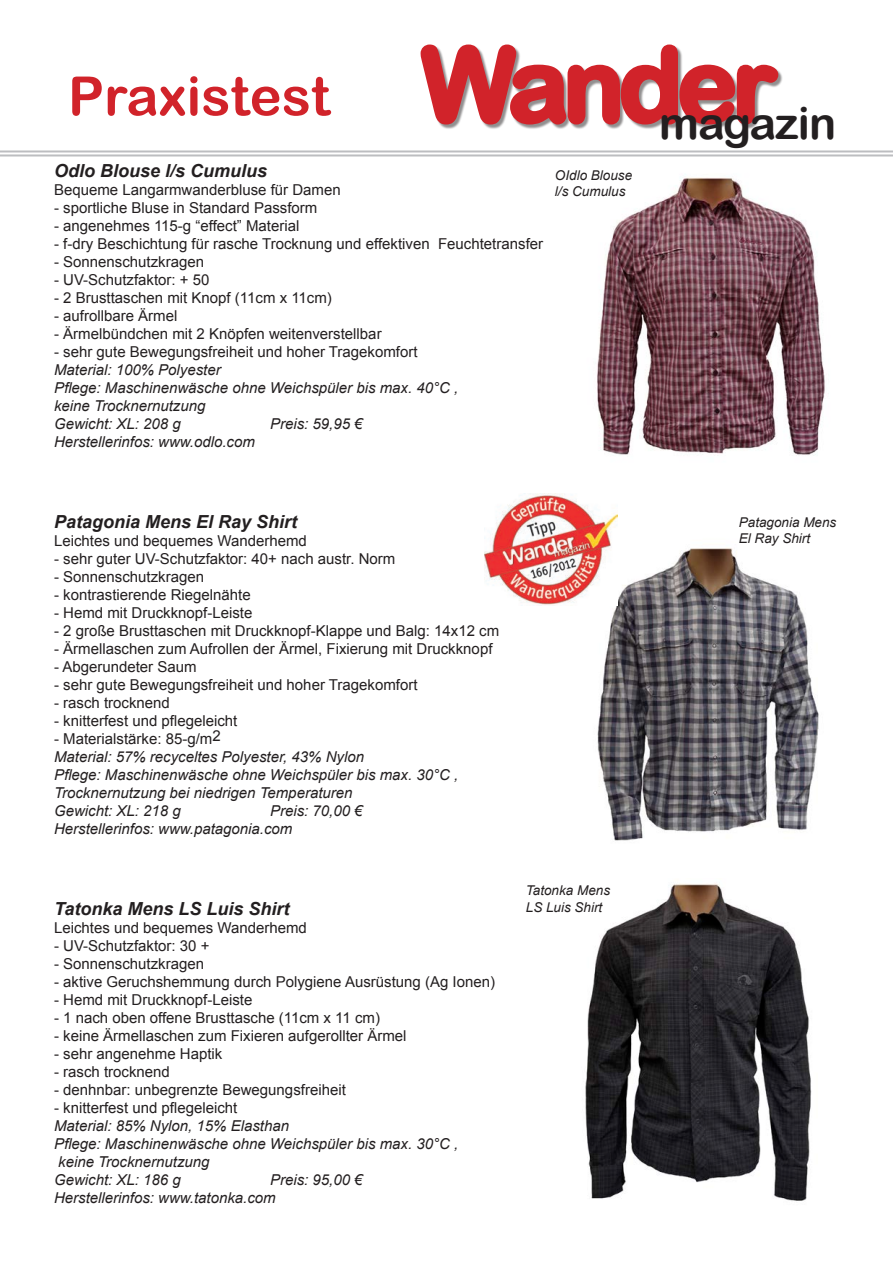
<style>
.page{position:relative;width:893px;height:1263px;background:#fff}
.page>*{position:absolute;margin:0;border:0;box-sizing:border-box;transform-origin:0 0}
.t1{font:54px "Arial Rounded MT Bold";color:#d1232a}
.t2{font:45px "Arial Rounded MT Bold";letter-spacing:-.02em;color:#231f20}
.t3{font:italic 700 18px "Arial";color:#231f20}
.t4{font:15px "Arial";color:#231f20}
.t5{font:italic 15px "Arial";color:#231f20}
.t6{font:italic 13.5px/16.2px "Arial";color:#231f20}
.s1{font-size:102px}
</style>
<div class="page">
<hr style="left:0;top:150px;width:893px;height:2px;background:#bcbdc0">
<hr style="left:0;top:154px;width:893px;height:2px;background:#bcbdc0">
<svg style="left:420px;top:44px;width:362px;height:84px"></svg>
<img style="left:597px;top:548px;width:222px;height:293px">
<img style="left:585px;top:883px;width:227px;height:318px">
<img style="left:597px;top:174px;width:228px;height:281px">
<img style="left:484px;top:493px;width:133px;height:112px">
<h1 class="t1" style="left:68px;top:64px;width:710px">Praxistest <span class="s1">Wander</span></h1>
<h2 class="t2" style="left:659px;top:96px;width:179px">magazin</h2>
<p class="t3" style="left:54px;top:159px;width:215px">Odlo Blouse l/s Cumulus</p>
<p class="t4" style="left:54px;top:180px;width:288px">Bequeme Langarmwanderbluse für Damen</p>
<p class="t4" style="left:54px;top:198px;width:265px">- sportliche Bluse in Standard Passform</p>
<p class="t4" style="left:54px;top:216px;width:247px">- angenehmes 115-g “effect” Material</p>
<p class="t4" style="left:54px;top:234px;width:491px">- f-dry Beschichtung für rasche Trocknung und effektiven Feuchtetransfer</p>
<p class="t4" style="left:54px;top:252px;width:152px">- Sonnenschutzkragen</p>
<p class="t4" style="left:54px;top:270px;width:157px">- UV-Schutzfaktor: + 50</p>
<p class="t4" style="left:54px;top:288px;width:279px">- 2 Brusttaschen mit Knopf (11cm x 11cm)</p>
<p class="t4" style="left:54px;top:306px;width:125px">- aufrollbare Ärmel</p>
<p class="t4" style="left:54px;top:324px;width:329px">- Ärmelbündchen mit 2 Knöpfen weitenverstellbar</p>
<p class="t4" style="left:54px;top:342px;width:365px">- sehr gute Bewegungsfreiheit und hoher Tragekomfort</p>
<p class="t5" style="left:54px;top:360px;width:168px">Material: 100% Polyester</p>
<p class="t5" style="left:54px;top:378px;width:406px">Pflege: Maschinenwäsche ohne Weichspüler bis max. 40°C ,</p>
<p class="t5" style="left:54px;top:396px;width:153px">keine Trocknernutzung</p>
<p class="t5" style="left:54px;top:414px;width:128px">Gewicht: XL: 208 g</p>
<p class="t5" style="left:270px;top:414px;width:94px">Preis: 59,95 €</p>
<p class="t5" style="left:54px;top:432px;width:202px">Herstellerinfos: www.odlo.com</p>
<p class="t6" style="left:555px;top:167px;width:79px">OIdlo Blouse l/s Cumulus</p>
<p class="t3" style="left:54px;top:510px;width:245px">Patagonia Mens El Ray Shirt</p>
<p class="t4" style="left:54px;top:531px;width:254px">Leichtes und bequemes Wanderhemd</p>
<p class="t4" style="left:54px;top:549px;width:343px">- sehr guter UV-Schutzfaktor: 40+ nach austr. Norm</p>
<p class="t4" style="left:54px;top:567px;width:152px">- Sonnenschutzkragen</p>
<p class="t4" style="left:54px;top:585px;width:198px">- kontrastierende Riegelnähte</p>
<p class="t4" style="left:54px;top:603px;width:200px">- Hemd mit Druckknopf-Leiste</p>
<p class="t4" style="left:54px;top:621px;width:447px">- 2 große Brusttaschen mit Druckknopf-Klappe und Balg: 14x12 cm</p>
<p class="t4" style="left:54px;top:639px;width:440px">- Ärmellaschen zum Aufrollen der Ärmel, Fixierung mit Druckknopf</p>
<p class="t4" style="left:54px;top:657px;width:144px">- Abgerundeter Saum</p>
<p class="t4" style="left:54px;top:675px;width:365px">- sehr gute Bewegungsfreiheit und hoher Tragekomfort</p>
<p class="t4" style="left:54px;top:693px;width:117px">- rasch trocknend</p>
<p class="t4" style="left:54px;top:711px;width:185px">- knitterfest und pflegeleicht</p>
<p class="t4" style="left:54px;top:729px;width:168px">- Materialstärke: 85-g/m2</p>
<p class="t5" style="left:54px;top:747px;width:312px">Material: 57% recyceltes Polyester, 43% Nylon</p>
<p class="t5" style="left:54px;top:765px;width:406px">Pflege: Maschinenwäsche ohne Weichspüler bis max. 30°C ,</p>
<p class="t5" style="left:54px;top:783px;width:300px">Trocknernutzung bei niedrigen Temperaturen</p>
<p class="t5" style="left:54px;top:801px;width:128px">Gewicht: XL: 218 g</p>
<p class="t5" style="left:270px;top:801px;width:94px">Preis: 70,00 €</p>
<p class="t5" style="left:54px;top:819px;width:240px">Herstellerinfos: www.patagonia.com</p>
<p class="t3" style="left:54px;top:897px;width:237px">Tatonka Mens LS Luis Shirt</p>
<p class="t4" style="left:54px;top:918px;width:254px">Leichtes und bequemes Wanderhemd</p>
<p class="t4" style="left:54px;top:936px;width:157px">- UV-Schutzfaktor: 30 +</p>
<p class="t4" style="left:54px;top:954px;width:152px">- Sonnenschutzkragen</p>
<p class="t4" style="left:54px;top:972px;width:443px">- aktive Geruchshemmung durch Polygiene Ausrüstung (Ag Ionen)</p>
<p class="t4" style="left:54px;top:990px;width:200px">- Hemd mit Druckknopf-Leiste</p>
<p class="t4" style="left:54px;top:1008px;width:327px">- 1 nach oben offene Brusttasche (11cm x 11 cm)</p>
<p class="t4" style="left:54px;top:1026px;width:354px">- keine Ärmellaschen zum Fixieren aufgerollter Ärmel</p>
<p class="t4" style="left:54px;top:1044px;width:170px">- sehr angenehme Haptik</p>
<p class="t4" style="left:54px;top:1062px;width:117px">- rasch trocknend</p>
<p class="t4" style="left:54px;top:1080px;width:293px">- denhnbar: unbegrenzte Bewegungsfreiheit</p>
<p class="t4" style="left:54px;top:1098px;width:185px">- knitterfest und pflegeleicht</p>
<p class="t5" style="left:54px;top:1116px;width:237px">Material: 85% Nylon, 15% Elasthan</p>
<p class="t5" style="left:54px;top:1134px;width:406px">Pflege: Maschinenwäsche ohne Weichspüler bis max. 30°C ,</p>
<p class="t5" style="left:58px;top:1152px;width:153px">keine Trocknernutzung</p>
<p class="t5" style="left:54px;top:1170px;width:128px">Gewicht: XL: 186 g</p>
<p class="t5" style="left:270px;top:1170px;width:94px">Preis: 95,00 €</p>
<p class="t5" style="left:54px;top:1188px;width:223px">Herstellerinfos: www.tatonka.com</p>
<p class="t6" style="left:526px;top:883px;width:86px">Tatonka Mens</p>
<p class="t6" style="left:526px;top:899px;width:78px">LS Luis Shirt</p>
<p class="t6" style="left:739px;top:514px;width:99px">Patagonia Mens</p>
<p class="t6" style="left:739px;top:530px;width:73px">El Ray Shirt</p>
</div>
